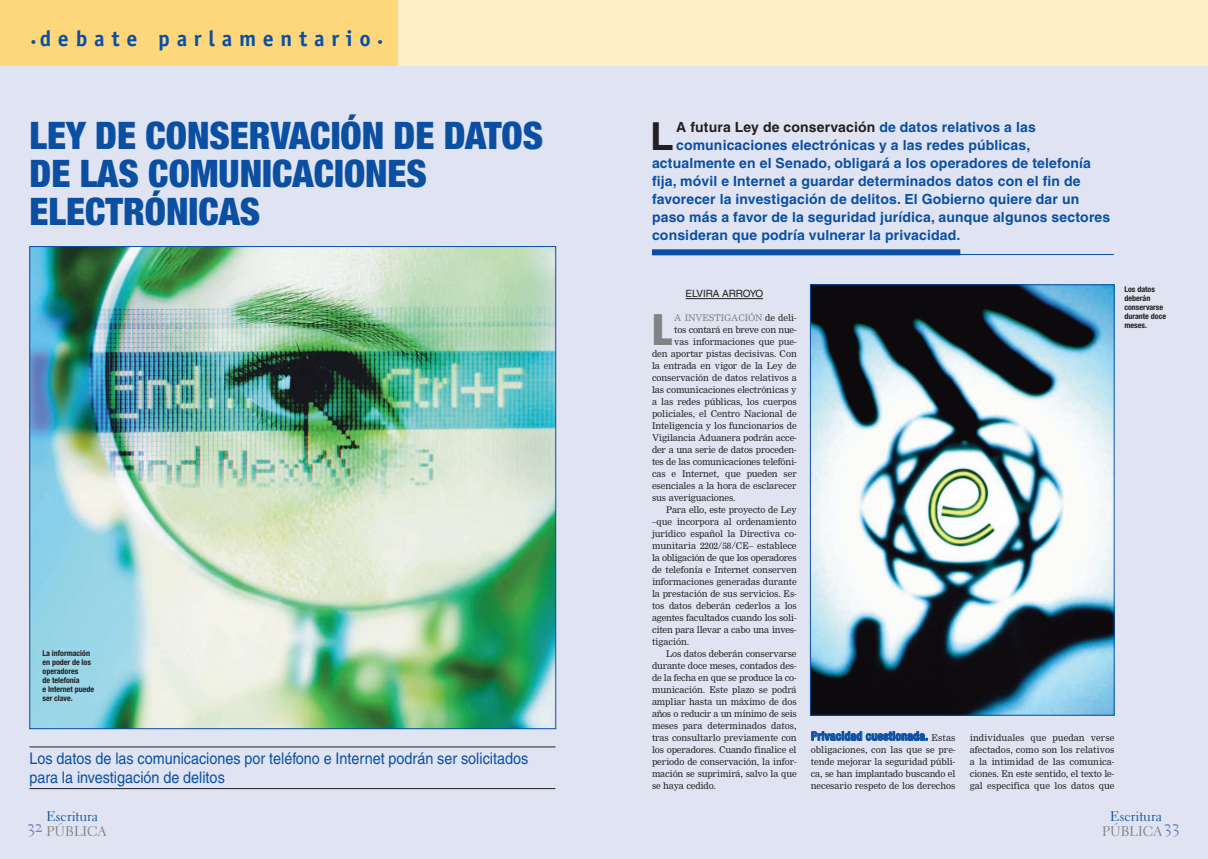
<style>
.page{position:relative;width:1208px;height:859px;background:#e0e4f2}
.page>*{position:absolute;margin:0;border:0;box-sizing:border-box;transform-origin:0 0}
.t1{font:900 condensed 43.2px "Helvetica Neue";color:#808285}
.t2{font:700 38.7px "Helvetica";color:#231f20}
.t3{font:900 condensed 38px/38px "Helvetica Neue";color:#0a4fa2}
.t4{font:700 22px "Officina Sans";letter-spacing:.305em;color:#0a4fa2}
.t5{font:16px/19px "Helvetica";color:#0a4fa2;scale:.9 1}
.t6{font:700 14px "Helvetica";letter-spacing:.01em;color:#0a4fa2}
.t7{font:700 14px "Helvetica";letter-spacing:.01em;color:#231f20}
.t8{font:14px/15px "Electra LH Regular Os F";color:#0a4fa2}
.t9{font:700 condensed 12px "Helvetica Neue";letter-spacing:.01em;color:#0a4fa2}
.t10{font:10px "Helvetica";letter-spacing:-.01em;color:#231f20}
.t11{font:9px/12px "M Nimrod";letter-spacing:-.015em;color:#231f20;text-align:justify}
.t12{font:9px "M Nimrod";letter-spacing:-.035em;color:#231f20}
.t13{font:9px "M Nimrod";letter-spacing:-.005em;color:#808285}
.t14{font:700 condensed 8px/9px "Helvetica Neue";color:#231f20}
.s1{font-size:11px}
.s2{color:#808285}
.s3{color:#0a4fa2}
.s4{color:#231f20}
.s5{font-family:"M Nimrod";font-weight:400;font-stretch:normal;font-size:9px;color:#231f20}
</style>
<div class="page">
<div style="left:0;top:0;width:398px;height:65px;background:#fed77d"></div>
<div style="left:398px;top:0;width:809px;height:65px;background:#feeec8"></div>
<hr style="left:685px;top:298px;width:78px;height:1px;background:#231f20">
<hr style="left:652px;top:254px;width:461px;height:1px;background:#0a4fa2">
<hr style="left:30px;top:747px;width:525px;height:1px;background:#231f20">
<hr style="left:30px;top:788px;width:525px;height:1px;background:#231f20">
<div style="left:652px;top:249px;width:308px;height:6px;background:#0a4fa2"></div>
<img style="left:32px;top:248px;width:522px;height:479px">
<img style="left:812px;top:287px;width:300px;height:426px">
<div style="left:810px;top:285px;width:304px;height:430px;border:1px solid #0a4fa2"></div>
<h3 class="t4" style="left:31px;top:30px;width:353px"><span class="s1">•</span>debate parlamentario <span class="s1">•</span></h3>
<h3 class="t3" style="left:30px;top:120px;width:515px">LEY DE CONSERVACIÓN DE DATOS<br>DE LAS COMUNICACIONES<br>ELECTRÓNICAS</h3>
<p class="t14" style="left:43px;top:650px;width:53px">La información en poder de los operadores<br>de telefonía<br>e Internet puede ser clave.</p>
<h3 class="t5" style="left:30px;top:750px;width:556px">Los datos de las comunicaciones por teléfono e Internet podrán ser solicitados para la investigación de delitos</h3>
<h3 class="t8" style="left:27px;top:810px;width:81px;text-indent:19px">Escritura<br><sup>32</sup> <span class="s2">PÚBLICA</span></h3>
<h2 class="t2" style="left:650px;top:122px;width:25px">L</h2>
<h3 class="t7" style="left:676px;top:122px;width:361px">A futura Ley de conservación <span class="s3">de datos relativos a las</span></h3>
<h3 class="t6" style="left:676px;top:140px;width:355px">comunicaciones electrónicas y a las redes públicas,</h3>
<h3 class="t6" style="left:652px;top:158px;width:440px">actualmente en el Senado, obligará a los operadores de telefonía</h3>
<h3 class="t6" style="left:652px;top:176px;width:430px">fija, móvil e Internet a guardar determinados datos con el fin de</h3>
<h3 class="t6" style="left:652px;top:194px;width:429px">favorecer la investigación de delitos. El Gobierno quiere dar un</h3>
<h3 class="t6" style="left:652px;top:212px;width:460px">paso más a favor de la seguridad jurídica, aunque algunos sectores</h3>
<h3 class="t6" style="left:652px;top:230px;width:310px">consideran que podría vulnerar la privacidad.</h3>
<p class="t10" style="left:685px;top:289px;width:79px">ELVIRA ARROYO</p>
<h1 class="t1" style="left:652px;top:314px;width:22px">L</h1>
<p class="t13" style="left:674px;top:314px;width:124px">A INVESTIGACIÓN <span class="s4">de deli-</span></p>
<p class="t11" style="left:674px;top:324px;width:124px">tos contará en breve con nue-</p>
<p class="t11" style="left:674px;top:336px;width:124px">vas informaciones que pue-</p>
<p class="t11" style="left:652px;top:348px;width:146px">den aportar pistas decisivas. Con</p>
<p class="t11" style="left:652px;top:360px;width:146px">la entrada en vigor de la Ley de</p>
<p class="t11" style="left:652px;top:372px;width:146px">conservación de datos relativos a</p>
<p class="t11" style="left:652px;top:384px;width:146px">las comunicaciones electrónicas y</p>
<p class="t11" style="left:652px;top:396px;width:146px">a las redes públicas, los cuerpos</p>
<p class="t11" style="left:652px;top:408px;width:146px">policiales, el Centro Nacional de</p>
<p class="t11" style="left:652px;top:420px;width:146px">Inteligencia y los funcionarios de</p>
<p class="t11" style="left:652px;top:432px;width:146px">Vigilancia Aduanera podrán acce-</p>
<p class="t11" style="left:652px;top:444px;width:146px">der a una serie de datos proceden-</p>
<p class="t11" style="left:652px;top:456px;width:146px">tes de las comunicaciones telefóni-</p>
<p class="t11" style="left:652px;top:468px;width:146px">cas e Internet, que pueden ser</p>
<p class="t11" style="left:652px;top:480px;width:146px">esenciales a la hora de esclarecer</p>
<p class="t11" style="left:652px;top:492px;width:85px">sus averiguaciones.</p>
<p class="t11" style="left:666px;top:504px;width:132px">Para ello, este proyecto de Ley</p>
<p class="t11" style="left:652px;top:516px;width:146px">–que incorpora al ordenamiento</p>
<p class="t11" style="left:652px;top:528px;width:146px">jurídico español la Directiva co-</p>
<p class="t11" style="left:652px;top:540px;width:146px">munitaria 2202/58/CE– establece</p>
<p class="t11" style="left:652px;top:552px;width:146px">la obligación de que los operadores</p>
<p class="t11" style="left:652px;top:564px;width:146px">de telefonía e Internet conserven</p>
<p class="t11" style="left:652px;top:576px;width:146px">informaciones generadas durante</p>
<p class="t11" style="left:652px;top:588px;width:146px">la prestación de sus servicios. Es-</p>
<p class="t11" style="left:652px;top:600px;width:146px">tos datos deberán cederlos a los</p>
<p class="t11" style="left:652px;top:612px;width:146px">agentes facultados cuando los soli-</p>
<p class="t11" style="left:652px;top:624px;width:146px">citen para llevar a cabo una inves-</p>
<p class="t11" style="left:652px;top:636px;width:39px">tigación.</p>
<p class="t11" style="left:666px;top:648px;width:132px">Los datos deberán conservarse</p>
<p class="t11" style="left:652px;top:660px;width:146px">durante doce meses, contados des-</p>
<p class="t11" style="left:652px;top:672px;width:146px">de la fecha en que se produce la co-</p>
<p class="t11" style="left:652px;top:684px;width:146px">municación. Este plazo se podrá</p>
<p class="t11" style="left:652px;top:696px;width:146px">ampliar hasta un máximo de dos</p>
<p class="t12" style="left:652px;top:710px;width:146px">años o reducir a un mínimo de seis</p>
<p class="t11" style="left:652px;top:720px;width:146px">meses para determinados datos,</p>
<p class="t11" style="left:652px;top:732px;width:146px">tras consultarlo previamente con</p>
<p class="t11" style="left:652px;top:744px;width:146px">los operadores. Cuando finalice el</p>
<p class="t11" style="left:652px;top:756px;width:146px">periodo de conservación, la infor-</p>
<p class="t11" style="left:652px;top:768px;width:146px">mación se suprimirá, salvo la que</p>
<p class="t11" style="left:652px;top:780px;width:66px">se haya cedido.</p>
<h3 class="t9" style="left:811px;top:732px;width:146px">Privacidad cuestionada. <span class="s5">Estas</span></h3>
<p class="t11" style="left:811px;top:744px;width:146px">obligaciones, con las que se pre&shy;tende mejorar la seguridad públi&shy;ca, se han implantado buscando el necesario respeto de los derechos</p>
<p class="t14" style="left:1124px;top:285px;width:43px">Los datos deberán conservarse durante doce meses.</p>
<p class="t11" style="left:969px;top:732px;width:146px">individuales que puedan verse afectados, como son los relativos a la intimidad de las comunica&shy;ciones. En este sentido, el texto le&shy;gal especifica que los datos que</p>
<h3 class="t8" style="left:1102px;top:810px;width:79px;text-indent:8px">Escritura<br><span class="s2">PÚBLICA</span><sup>33</sup></h3>
</div>
